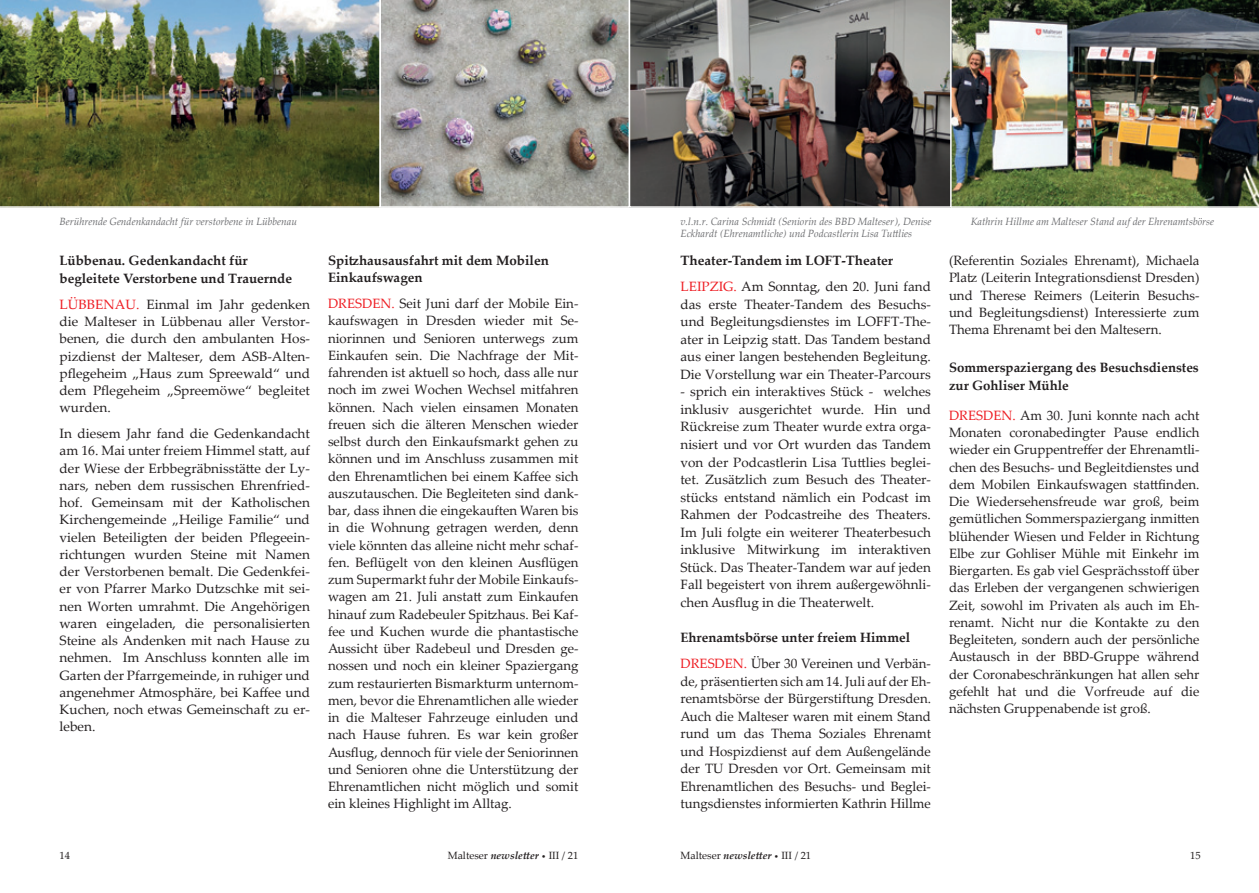
<style>
.page{position:relative;width:1259px;height:893px;background:#fff}
.page>*{position:absolute;margin:0;border:0;box-sizing:border-box;transform-origin:0 0}
.t1{font:13.5px/17.2px "Palatino Linotype";color:#231f20;text-align:justify}
.t2{font:700 13.5px/18px "Palatino Linotype";color:#231f20}
.t3{font:italic 10.5px/12.6px "Palatino Linotype";color:#6c6d70}
.t4{font:10.5px "Palatino Linotype";color:#231f20}
.s1{color:#ee1d23}
.s2{font-weight:400;color:#ee1d23}
.s3{font-weight:400}
.s4{font-weight:700;font-style:italic}
.s5{font-size:7.5px}
</style>
<div class="page">
<img style="left:0;top:0;width:379px;height:208px">
<img style="left:379px;top:0;width:250px;height:208px">
<img style="left:951px;top:0;width:308px;height:208px">
<img style="left:629px;top:0;width:322px;height:208px">
<p class="t3" style="left:60px;top:214px;width:239px">Berührende Gendenkandacht für verstorbene in Lübbenau</p>
<p class="t2" style="left:60px;top:251px;width:234px">Lübbenau. Gedenkandacht für begleitete Verstorbene und Trauernde</p>
<p class="t1" style="left:60px;top:295px;width:252px"><span class="s1">LÜBBENAU.</span> Einmal im Jahr gedenken die Malteser in Lübbenau aller Verstor&shy;benen, die durch den ambulanten Hos&shy;pizdienst der Malteser, dem ASB-Alten&shy;pflegeheim „Haus zum Spreewald“ und dem Pflegeheim „Spreemöwe“ begleitet wurden.</p>
<p class="t1" style="left:60px;top:424px;width:252px">In diesem Jahr fand die Gedenkandacht am 16. Mai unter freiem Himmel statt, auf der Wiese der Erbbegräbnisstätte der Ly&shy;nars, neben dem russischen Ehrenfried&shy;hof. Gemeinsam mit der Katholischen Kirchengemeinde „Heilige Familie“ und vielen Beteiligten der beiden Pflegeein&shy;richtungen wurden Steine mit Namen der Verstorbenen bemalt. Die Gedenkfei&shy;er von Pfarrer Marko Dutzschke mit sei&shy;nen Worten umrahmt. Die Angehörigen waren eingeladen, die personalisierten Steine als Andenken mit nach Hause zu nehmen. Im Anschluss konnten alle im Garten der Pfarrgemeinde, in ruhiger und angenehmer Atmosphäre, bei Kaffee und Kuchen, noch etwas Gemeinschaft zu er&shy;leben.</p>
<p class="t2" style="left:328px;top:251px;width:222px;line-height:17.2px">Spitzhausausfahrt mit dem Mobilen<br>Einkaufswagen</p>
<p class="t1" style="left:328px;top:294px;width:252px"><span class="s1">DRESDEN.</span> Seit Juni darf der Mobile Ein&shy;kaufswagen in Dresden wieder mit Se&shy;niorinnen und Senioren unterwegs zum Einkaufen sein. Die Nachfrage der Mit&shy;fahrenden ist aktuell so hoch, dass alle nur noch im zwei Wochen Wechsel mitfahren können. Nach vielen einsamen Monaten freuen sich die älteren Menschen wieder selbst durch den Einkaufsmarkt gehen zu können und im Anschluss zusammen mit den Ehrenamtlichen bei einem Kaffee sich auszutauschen. Die Begleiteten sind dank&shy;bar, dass ihnen die eingekauften Waren bis in die Wohnung getragen werden, denn viele könnten das alleine nicht mehr schaf&shy;fen. Beflügelt von den kleinen Ausflügen zum Supermarkt fuhr der Mobile Einkaufs&shy;wagen am 21. Juli anstatt zum Einkaufen hinauf zum Radebeuler Spitzhaus. Bei Kaf&shy;fee und Kuchen wurde die phantastische Aussicht über Radebeul und Dresden ge&shy;nossen und noch ein kleiner Spaziergang zum restaurierten Bismarkturm unternom&shy;men, bevor die Ehrenamtlichen alle wieder in die Malteser Fahrzeuge einluden und nach Hause fuhren. Es war kein großer Ausflug, dennoch für viele der Seniorinnen und Senioren ohne die Unterstützung der Ehrenamtlichen nicht möglich und somit ein kleines Highlight im Alltag.</p>
<p class="t3" style="left:680px;top:214px;width:252px">v.l.n.r. Carina Schmidt (Seniorin des BBD Malteser), Denise<br>Eckhardt (Ehrenamtliche) und Podcastlerin Lisa Tuttlies</p>
<p class="t3" style="left:971px;top:214px;width:245px">Kathrin Hillme am Malteser Stand auf der Ehrenamtsbörse</p>
<p class="t2" style="left:680px;top:247px;width:252px;line-height:26.1px">Theater-Tandem im LOFT-Theater<br><span class="s2">LEIPZIG.</span> <span class="s3">Am Sonntag, den 20. Juni fand</span></p>
<p class="t1" style="left:680px;top:295px;width:252px">das erste Theater-Tandem des Besuchs&shy;und Begleitungsdienstes im LOFFT-The&shy;ater in Leipzig statt. Das Tandem bestand aus einer langen bestehenden Begleitung.<br>Die Vorstellung war ein Theater-Parcours</p>
<p class="t1" style="left:680px;top:382px;width:252px">- sprich ein interaktives Stück - welches inklusiv ausgerichtet wurde. Hin und Rückreise zum Theater wurde extra orga&shy;nisiert und vor Ort wurden das Tandem von der Podcastlerin Lisa Tuttlies beglei&shy;tet. Zusätzlich zum Besuch des Theater&shy;stücks entstand nämlich ein Podcast im Rahmen der Podcastreihe des Theaters.<br>Im Juli folgte ein weiterer Theaterbesuch inklusive Mitwirkung im interaktiven Stück. Das Theater-Tandem war auf jeden Fall begeistert von ihrem außergewöhnli&shy;chen Ausflug in die Theaterwelt.</p>
<p class="t2" style="left:680px;top:624px;width:252px;line-height:26.1px">Ehrenamtsbörse unter freiem Himmel<br><span class="s2">DRESDEN.</span> <span class="s3">Über 30 Vereinen und Verbän-</span></p>
<p class="t1" style="left:680px;top:672px;width:252px">de, präsentierten sich am 14. Juli auf der Eh&shy;renamtsbörse der Bürgerstiftung Dresden.<br>Auch die Malteser waren mit einem Stand rund um das Thema Soziales Ehrenamt und Hospizdienst auf dem Außengelände der TU Dresden vor Ort. Gemeinsam mit Ehrenamtlichen des Besuchs- und Beglei&shy;tungsdienstes informierten Kathrin Hillme</p>
<p class="t1" style="left:949px;top:251px;width:252px">(Referentin Soziales Ehrenamt), Michaela Platz (Leiterin Integrationsdienst Dresden) und Therese Reimers (Leiterin Besuchs&shy;und Begleitungsdienst) Interessierte zum Thema Ehrenamt bei den Maltesern.</p>
<p class="t2" style="left:949px;top:358px;width:251px">Sommerspaziergang des Besuchsdienstes zur Gohliser Mühle</p>
<p class="t1" style="left:949px;top:406px;width:252px"><span class="s1">DRESDEN.</span> Am 30. Juni konnte nach acht Monaten coronabedingter Pause endlich wieder ein Gruppentreffer der Ehrenamtli&shy;chen des Besuchs- und Begleitdienstes und dem Mobilen Einkaufswagen stattfinden.<br>Die Wiedersehensfreude war groß, beim gemütlichen Sommerspaziergang inmitten blühender Wiesen und Felder in Richtung Elbe zur Gohliser Mühle mit Einkehr im Biergarten. Es gab viel Gesprächsstoff über das Erleben der vergangenen schwierigen Zeit, sowohl im Privaten als auch im Eh&shy;renamt. Nicht nur die Kontakte zu den Begleiteten, sondern auch der persönliche Austausch in der BBD-Gruppe während der Coronabeschränkungen hat allen sehr gefehlt hat und die Vorfreude auf die nächsten Gruppenabende ist groß.</p>
<p class="t4" style="left:60px;top:848px;width:12px">14</p>
<p class="t4" style="left:448px;top:848px;width:132px">Malteser <span class="s4">newsletter</span> <span class="s5">•</span> III / 21</p>
<p class="t4" style="left:680px;top:848px;width:132px">Malteser <span class="s4">newsletter</span> <span class="s5">•</span> III / 21</p>
<p class="t4" style="left:1190px;top:848px;width:12px">15</p>
</div>
